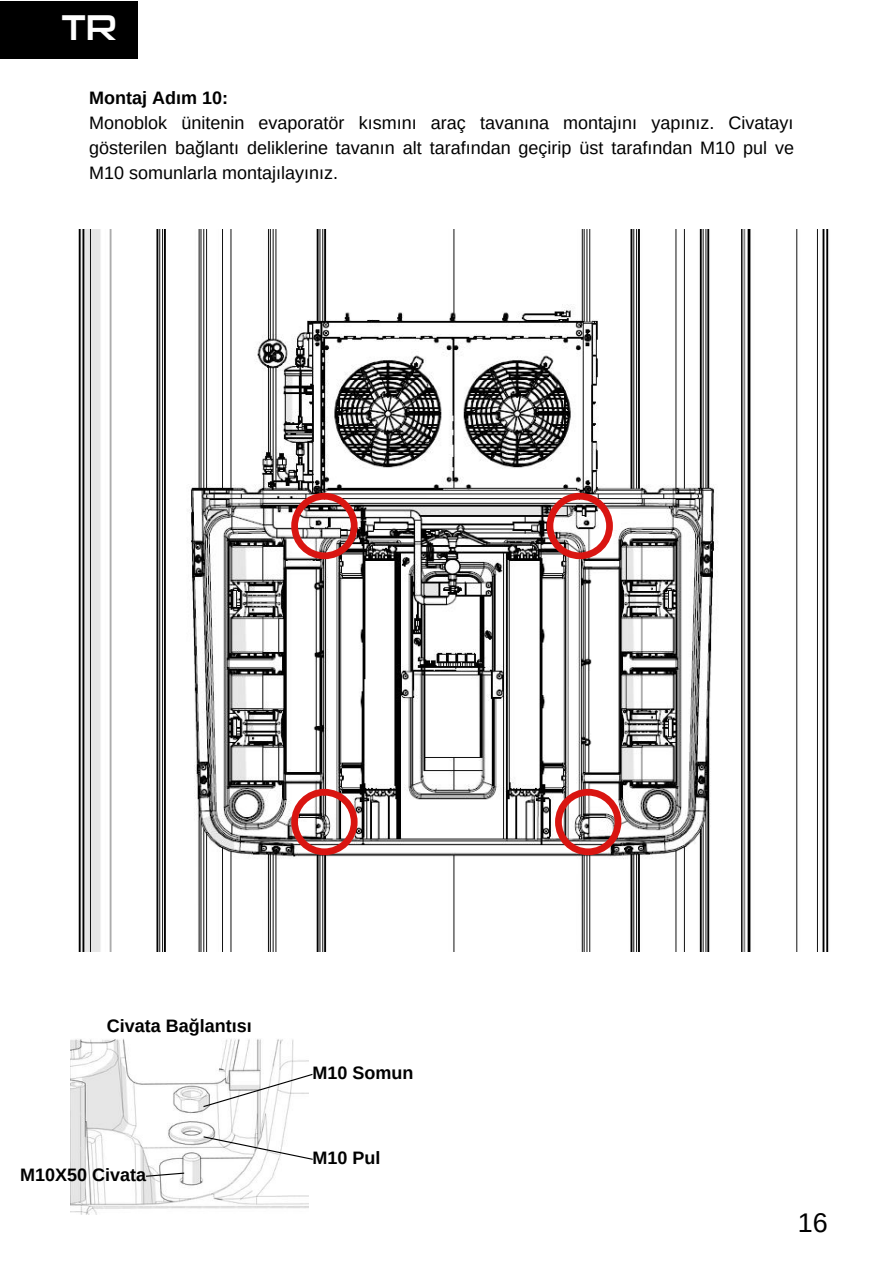
<style>
.page{position:relative;width:893px;height:1264px;background:#fff}
.page>*{position:absolute;margin:0;border:0;box-sizing:border-box;transform-origin:0 0}
.t1{font:36px "Sui Generis Rg";color:#fff}
.t2{font:27px "Arimo";color:#000}
.t3{font:18px/24.8px "Arimo";color:#000;text-align:justify}
.t4{font:700 18px "Arimo";color:#000}
</style>
<div class="page">
<img style="left:78px;top:230px;width:751px;height:722px">
<svg style="left:291px;top:493px;width:66px;height:66px"></svg>
<svg style="left:546px;top:493px;width:67px;height:66px"></svg>
<svg style="left:291px;top:788px;width:66px;height:67px"></svg>
<svg style="left:555px;top:788px;width:66px;height:67px"></svg>
<div style="left:0;top:1px;width:138px;height:57px;background:#000"></div>
<img style="left:70px;top:1038px;width:239px;height:176px">
<svg style="left:202px;top:1135px;width:111px;height:25px"></svg>
<svg style="left:202px;top:1072px;width:111px;height:35px"></svg>
<svg style="left:145px;top:1171px;width:40px;height:6px"></svg>
<h1 class="t1" style="left:61px;top:6px;width:57px">TR</h1>
<p class="t4" style="left:89px;top:88px;width:140px">Montaj Adım 10:</p>
<p class="t3" style="left:89px;top:110px;width:706px">Monoblok ünitenin evaporatör kısmını araç tavanına montajını yapınız. Civatayı gösterilen bağlantı deliklerine tavanın alt tarafından geçirip üst tarafından M10 pul ve M10 somunlarla montajılayınız.</p>
<p class="t4" style="left:107px;top:1015px;width:146px">Civata Bağlantısı</p>
<p class="t4" style="left:20px;top:1164px;width:127px">M10X50 Civata</p>
<p class="t4" style="left:312px;top:1062px;width:102px">M10 Somun</p>
<p class="t4" style="left:312px;top:1147px;width:69px">M10 Pul</p>
<h2 class="t2" style="left:797px;top:1207px;width:31px">16</h2>
</div>
